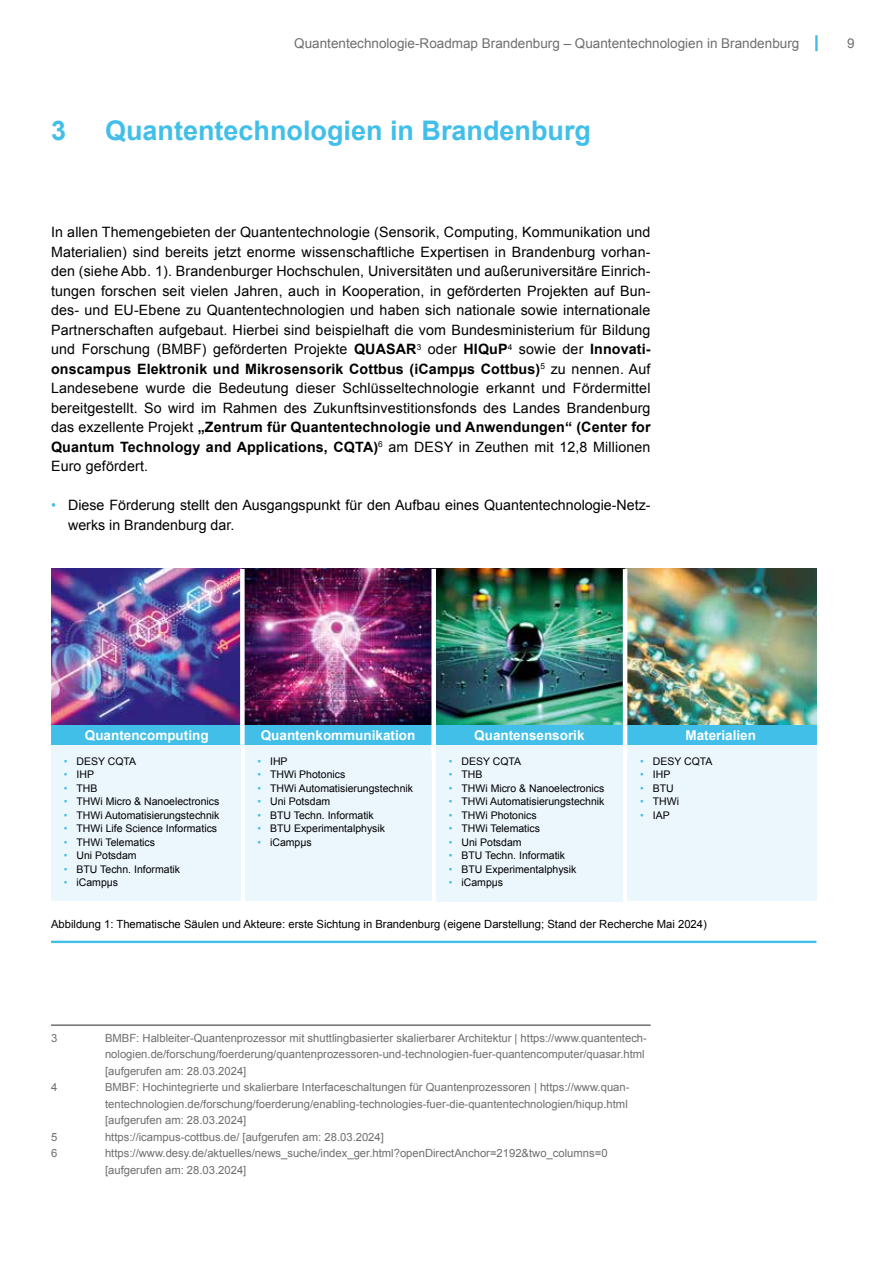
<style>
.page{position:relative;width:893px;height:1263px;background:#fff}
.page>*{position:absolute;margin:0;border:0;box-sizing:border-box;transform-origin:0 0}
.t1{font:700 27px "Arial";color:#41bfe8}
.t2{font:14.25px/19.5px "Arial";color:#000;text-align:justify}
.t3{font:13.5px "Arial";color:#6e6e6e}
.t4{font:700 13.5px "Arial";color:#fff}
.t5{font:11.25px/16.5px "Arial";color:#6e6e6e}
.t6{font:11.25px "Arial";color:#000}
.t7{font:10.5px "Arial";color:#000}
.s1{font-weight:700}
.s2{color:#41bfe8}
</style>
<div class="page">
<hr style="left:815px;top:35px;width:3px;height:16px;background:#41bfe8">
<hr style="left:51px;top:1024px;width:600px;height:2px;background:#6e6e6e">
<hr style="left:51px;top:941px;width:765px;height:2px;background:#41bfe8">
<div style="left:51px;top:744px;width:189px;height:157px;background:#ebf6fd"></div>
<div style="left:245px;top:744px;width:186px;height:157px;background:#ebf6fd"></div>
<div style="left:436px;top:744px;width:187px;height:157px;background:#ebf6fd"></div>
<div style="left:627px;top:744px;width:189px;height:156px;background:#ebf6fd"></div>
<img style="left:51px;top:569px;width:765px;height:156px">
<div style="left:51px;top:725px;width:191px;height:19px;background:#41bfe8"></div>
<div style="left:242px;top:725px;width:192px;height:19px;background:#41bfe8"></div>
<div style="left:434px;top:725px;width:191px;height:19px;background:#41bfe8"></div>
<div style="left:625px;top:725px;width:191px;height:19px;background:#41bfe8"></div>
<div style="left:240px;top:569px;width:5px;height:176px;background:#fff"></div>
<div style="left:431px;top:569px;width:5px;height:190px;background:#fff"></div>
<hr style="left:623px;top:569px;width:4px;height:190px;background:#fff">
<p class="t3" style="left:294px;top:35px;width:507px">Quantentechnologie-Roadmap Brandenburg – Quantentechnologien in Brandenburg</p>
<p class="t3" style="left:847px;top:35px;width:9px">9</p>
<h1 class="t1" style="left:51px;top:113px;width:17px">3</h1>
<h1 class="t1" style="left:105px;top:113px;width:488px">Quantentechnologien in Brandenburg</h1>
<p class="t2" style="left:51px;top:223px;width:601px">In allen Themengebieten der Quantentechnologie (Sensorik, Computing, Kommunikation und Materialien) sind bereits jetzt enorme wissenschaftliche Expertisen in Brandenburg vorhan&shy;den (siehe Abb. 1). Brandenburger Hochschulen, Universitäten und außeruniversitäre Einrich&shy;tungen forschen seit vielen Jahren, auch in Kooperation, in geförderten Projekten auf Bun&shy;des- und EU-Ebene zu Quantentechnologien und haben sich nationale sowie internationale Partnerschaften aufgebaut. Hierbei sind beispielhaft die vom Bundesministerium für Bildung und Forschung (BMBF) geförderten Projekte <span class="s1">QUASAR</span><sup>3</sup> oder <span class="s1">HIQuP</span><sup>4</sup> sowie der <span class="s1">Innovati&shy;onscampus Elektronik und Mikrosensorik Cottbus (iCampµs Cottbus)</span><sup>5</sup> zu nennen. Auf Landesebene wurde die Bedeutung dieser Schlüsseltechnologie erkannt und Fördermittel bereitgestellt. So wird im Rahmen des Zukunftsinvestitionsfonds des Landes Brandenburg das exzellente Projekt <span class="s1">„Zentrum für Quantentechnologie und Anwendungen“ (Center for Quantum Technology and Applications, CQTA)</span><sup>6</sup> am DESY in Zeuthen mit 12,8 Millionen Euro gefördert.</p>
<p class="t2" style="left:68px;top:496px;width:584px;text-indent:-17px"><span class="s2">•</span> Diese Förderung stellt den Ausgangspunkt für den Aufbau eines Quantentechnologie-Netz&shy;werks in Brandenburg dar.</p>
<p class="t4" style="left:85px;top:726px;width:125px">Quantencomputing</p>
<p class="t4" style="left:261px;top:726px;width:156px">Quantenkommunikation</p>
<p class="t4" style="left:474px;top:726px;width:112px">Quantensensorik</p>
<p class="t4" style="left:685px;top:726px;width:72px">Materialien</p>
<p class="t7" style="left:64px;top:754px;width:74px"><span class="s2">•</span> DESY CQTA</p>
<p class="t7" style="left:64px;top:768px;width:32px"><span class="s2">•</span> IHP</p>
<p class="t7" style="left:64px;top:781px;width:35px"><span class="s2">•</span> THB</p>
<p class="t7" style="left:64px;top:795px;width:157px"><span class="s2">•</span> THWi Micro &amp; Nanoelectronics</p>
<p class="t7" style="left:64px;top:808px;width:157px"><span class="s2">•</span> THWi Automatisierungstechnik</p>
<p class="t7" style="left:64px;top:822px;width:155px"><span class="s2">•</span> THWi Life Science Informatics</p>
<p class="t7" style="left:64px;top:835px;width:93px"><span class="s2">•</span> THWi Telematics</p>
<p class="t7" style="left:64px;top:849px;width:74px"><span class="s2">•</span> Uni Potsdam</p>
<p class="t7" style="left:64px;top:862px;width:118px"><span class="s2">•</span> BTU Techn. Informatik</p>
<p class="t7" style="left:64px;top:876px;width:56px"><span class="s2">•</span> iCampμs</p>
<p class="t7" style="left:257px;top:754px;width:32px"><span class="s2">•</span> IHP</p>
<p class="t7" style="left:257px;top:768px;width:90px"><span class="s2">•</span> THWi Photonics</p>
<p class="t7" style="left:257px;top:781px;width:157px"><span class="s2">•</span> THWi Automatisierungstechnik</p>
<p class="t7" style="left:257px;top:795px;width:74px"><span class="s2">•</span> Uni Potsdam</p>
<p class="t7" style="left:257px;top:808px;width:118px"><span class="s2">•</span> BTU Techn. Informatik</p>
<p class="t7" style="left:257px;top:822px;width:129px"><span class="s2">•</span> BTU Experimentalphysik</p>
<p class="t7" style="left:257px;top:835px;width:56px"><span class="s2">•</span> iCampμs</p>
<p class="t7" style="left:449px;top:754px;width:74px"><span class="s2">•</span> DESY CQTA</p>
<p class="t7" style="left:449px;top:767px;width:35px"><span class="s2">•</span> THB</p>
<p class="t7" style="left:449px;top:781px;width:157px"><span class="s2">•</span> THWi Micro &amp; Nanoelectronics</p>
<p class="t7" style="left:449px;top:794px;width:157px"><span class="s2">•</span> THWi Automatisierungstechnik</p>
<p class="t7" style="left:449px;top:808px;width:90px"><span class="s2">•</span> THWi Photonics</p>
<p class="t7" style="left:449px;top:821px;width:93px"><span class="s2">•</span> THWi Telematics</p>
<p class="t7" style="left:449px;top:835px;width:74px"><span class="s2">•</span> Uni Potsdam</p>
<p class="t7" style="left:449px;top:848px;width:118px"><span class="s2">•</span> BTU Techn. Informatik</p>
<p class="t7" style="left:449px;top:862px;width:129px"><span class="s2">•</span> BTU Experimentalphysik</p>
<p class="t7" style="left:449px;top:875px;width:56px"><span class="s2">•</span> iCampμs</p>
<p class="t7" style="left:640px;top:754px;width:74px"><span class="s2">•</span> DESY CQTA</p>
<p class="t7" style="left:640px;top:767px;width:32px"><span class="s2">•</span> IHP</p>
<p class="t7" style="left:640px;top:781px;width:35px"><span class="s2">•</span> BTU</p>
<p class="t7" style="left:640px;top:794px;width:40px"><span class="s2">•</span> THWi</p>
<p class="t7" style="left:640px;top:808px;width:31px"><span class="s2">•</span> IAP</p>
<p class="t6" style="left:51px;top:916px;width:657px">Abbildung 1: Thematische Säulen und Akteure: erste Sichtung in Brandenburg (eigene Darstellung; Stand der Recherche Mai 2024)</p>
<p class="t5" style="left:51px;top:1029px;width:8px">3</p>
<p class="t5" style="left:105px;top:1029px;width:543px">BMBF: Halbleiter-Quantenprozessor mit shuttlingbasierter skalierbarer Architektur | https://www.quantentech&shy;nologien.de/forschung/foerderung/quantenprozessoren-und-technologien-fuer-quantencomputer/quasar.html [aufgerufen am: 28.03.2024]</p>
<p class="t5" style="left:51px;top:1079px;width:8px">4</p>
<p class="t5" style="left:105px;top:1079px;width:526px">BMBF: Hochintegrierte und skalierbare Interfaceschaltungen für Quantenprozessoren | https://www.quan&shy;tentechnologien.de/forschung/foerderung/enabling-technologies-fuer-die-quantentechnologien/hiqup.html [aufgerufen am: 28.03.2024]</p>
<p class="t5" style="left:51px;top:1128px;width:8px">5</p>
<p class="t5" style="left:105px;top:1128px;width:280px">https://icampus-cottbus.de/ [aufgerufen am: 28.03.2024]</p>
<p class="t5" style="left:51px;top:1145px;width:8px">6</p>
<p class="t5" style="left:105px;top:1145px;width:504px">https://www.desy.de/aktuelles/news_suche/index_ger.html?openDirectAnchor=2192&amp;two_columns=0 [aufgerufen am: 28.03.2024]</p>
</div>
